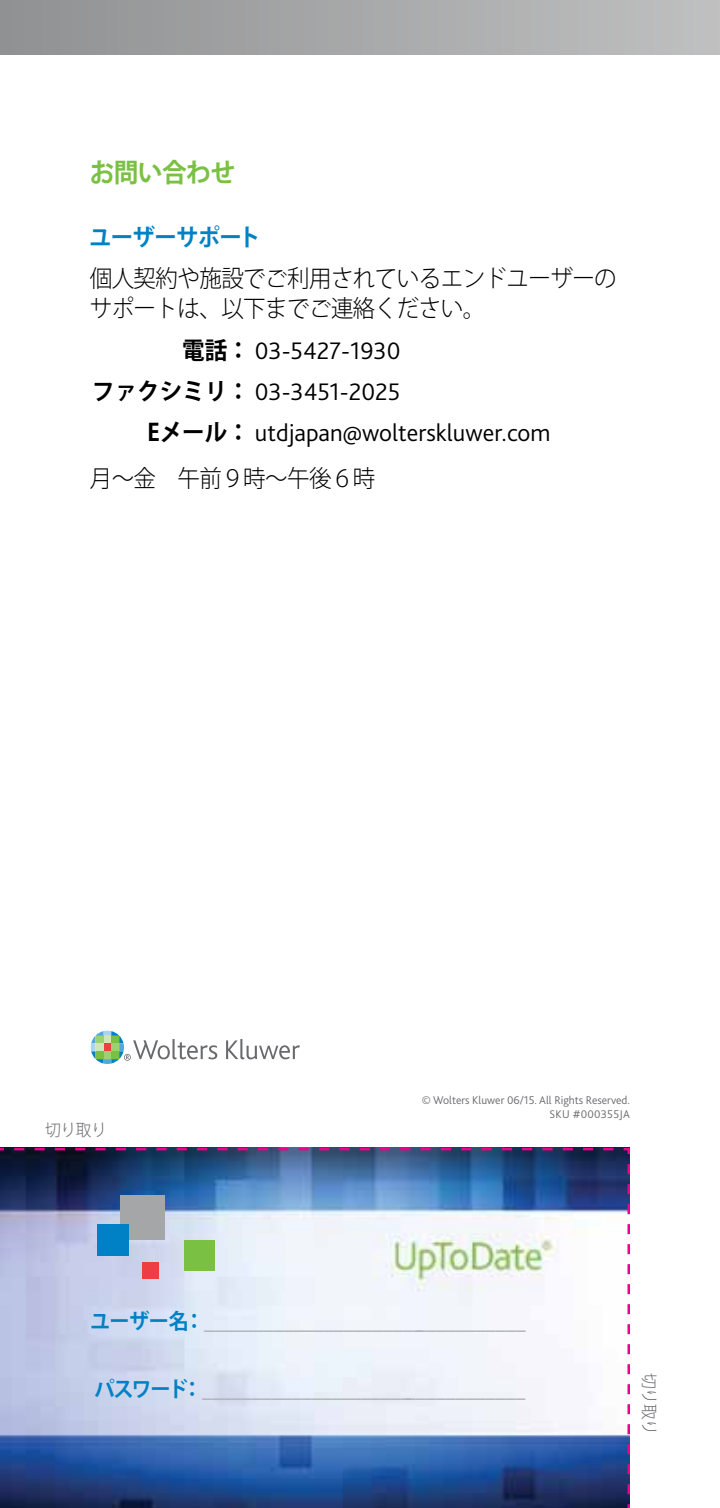
<style>
.page{position:relative;width:720px;height:1508px;background:#fff}
.page>*{position:absolute;margin:0;border:0;box-sizing:border-box;transform-origin:0 0}
.t1{font:700 26px "Koz Go Pro";letter-spacing:-.025em;color:#7ac143;scale:.95 1}
.t2{font:300 25px "Bliss 2";color:#000}
.t3{font:300 23.75px/30px "Koz Go Pro";letter-spacing:-.025em;color:#000;scale:.95 1}
.t4{font:700 23.75px "Koz Go Pro";letter-spacing:-.04em;color:#0081c6;scale:.95 1}
.t5{font:700 22.5px "Bliss 2";color:#b1b4b6}
.t6{font:300 16.75px "Koz Go Pro";letter-spacing:-.025em;color:#696a6d;scale:.95 1}
.t7{font:300 11.75px/13.8px "Bliss 2";color:#696a6d;text-align:right}
.s1{font-family:"Koz Go Pro";font-weight:700;font-size:23.75px}
.s2{font-family:"Koz Go Pro";font-size:21.5px;color:#0081c6}
</style>
<div class="page">
<div style="left:0;top:0;width:720px;height:55px;background:linear-gradient(to right,#909192,#bfc0c0)"></div>
<img style="left:0;top:1147px;width:630px;height:361px">
<div style="left:120px;top:1195px;width:44px;height:44px;background:#a5a6a7"></div>
<div style="left:184px;top:1239px;width:30px;height:31px;background:#7ac143"></div>
<div style="left:97px;top:1224px;width:31px;height:31px;background:#0081c6"></div>
<div style="left:142px;top:1262px;width:17px;height:17px;background:#ef3e42"></div>
<svg style="left:226px;top:1039px;width:74px;height:20px"></svg>
<svg style="left:91px;top:1030px;width:126px;height:34px"></svg>
<svg style="left:124px;top:1054px;width:7px;height:6px"></svg>
<p class="t1" style="left:90px;top:156px;width:155px">お問い合わせ</p>
<p class="t4" style="left:89px;top:222px;width:182px">ユーザーサポート</p>
<p class="t3" style="left:90px;top:264px;width:556px">個人契約や施設でご利用されているエンドユーザーのサポートは、以下までご連絡ください。</p>
<p class="t2" style="left:182px;top:335px;width:220px"><span class="s1">電話：</span> 03-5427-1930</p>
<p class="t2" style="left:92px;top:376px;width:310px"><span class="s1">ファクシミリ：</span> 03-3451-2025</p>
<p class="t2" style="left:147px;top:417px;width:405px"><span class="s1">Eメール：</span> utdjapan@wolterskluwer.com</p>
<p class="t3" style="left:90px;top:464px;width:302px">月～金　午前９時～午後６時</p>
<p class="t6" style="left:45px;top:1118px;width:67px">切り取り</p>
<p class="t7" style="left:422px;top:1093px;width:210px">© Wolters Kluwer 06/15. All Rights Reserved.<br>SKU #000355JA</p>
<p class="t5" style="left:90px;top:1307px;width:437px"><span class="s2">ユーザー名：</span>_________________________________</p>
<p class="t5" style="left:94px;top:1375px;width:432px"><span class="s2">パスワード：</span>_________________________________</p>
<p class="t6" style="left:660px;top:1372px;width:67px;rotate:90deg">切り取り</p>
</div>
